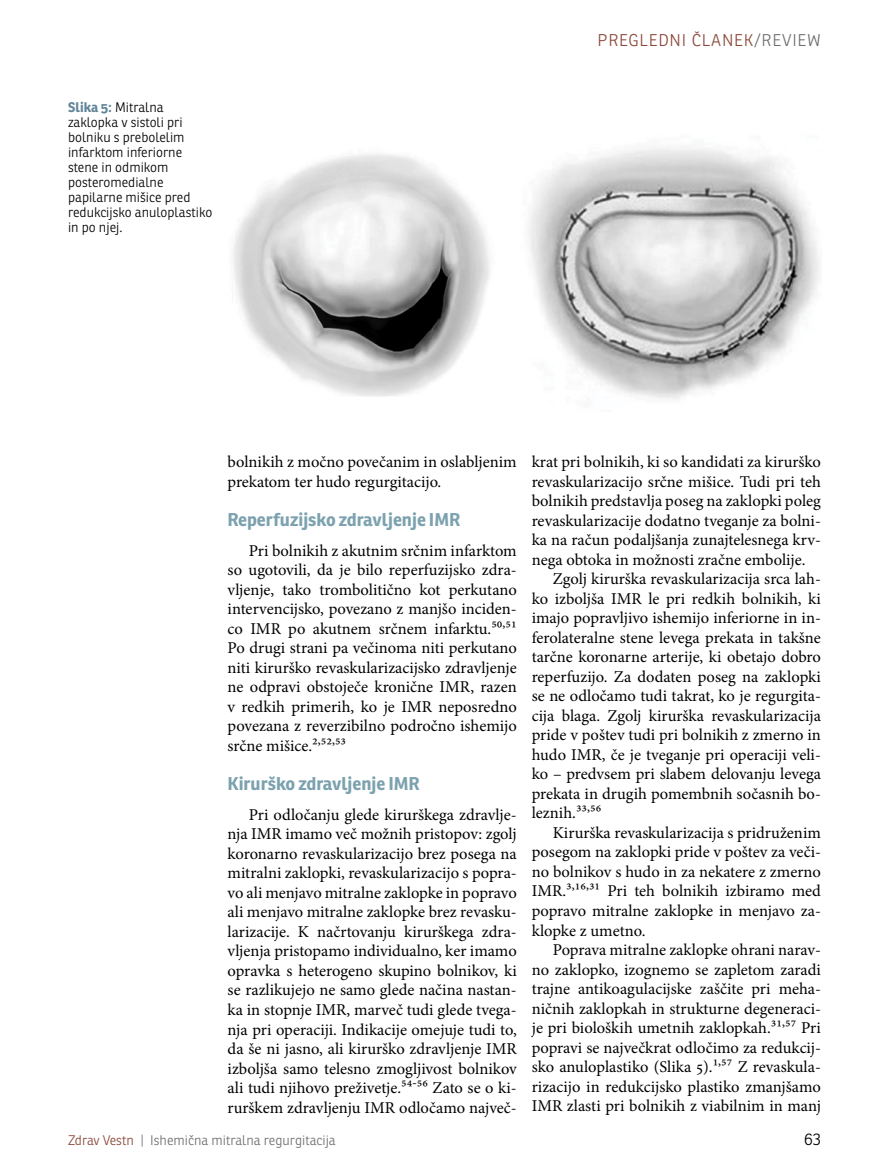
<style>
.page{position:relative;width:872px;height:1166px;background:#fff}
.page>*{position:absolute;margin:0;border:0;box-sizing:border-box;transform-origin:0 0}
.t1{font:700 18px "Ronnia";color:#7ca2af}
.t2{font:16.5px/19.5px "Minion Pro";color:#000;text-align:justify}
.t3{font:300 16.5px "Ronnia";letter-spacing:.05em;color:#8a4638}
.t4{font:300 16.5px "Ronnia";color:#000}
.t5{font:300 13.5px/15px "Ronnia";color:#000}
.t6{font:300 13.5px "Ronnia";color:#6d6e71}
.s1{font-weight:700;color:#5f8498}
.s2{color:#6d6e71}
.s3{color:#8a4638}
</style>
<div class="page">
<img style="left:232px;top:148px;width:588px;height:252px">
<p class="t5" style="left:68px;top:99px;width:146px"><span class="s1">Slika 5:</span> Mitralna zaklopka v sistoli pri bolniku s prebolelim infarktom inferiorne stene in odmikom posteromedialne papilarne mišice pred redukcijsko anuloplastiko in po njej.</p>
<p class="t3" style="left:597px;top:30px;width:225px">Pregledni članek<span class="s2">/Review</span></p>
<p class="t2" style="left:227px;top:452px;width:291px">bolnikih z močno povečanim in oslabljenim prekatom ter hudo regurgitacijo.</p>
<p class="t1" style="left:227px;top:507px;width:234px">Reperfuzijsko zdravljenje IMR</p>
<p class="t2" style="left:227px;top:540px;width:291px;text-indent:21px">Pri bolnikih z akutnim srčnim infarktom so ugotovili, da je bilo reperfuzijsko zdra&shy;vljenje, tako trombolitično kot perkutano intervencijsko, povezano z manjšo inciden&shy;co IMR po akutnem srčnem infarktu.50,51<br>Po drugi strani pa večinoma niti perkutano niti kirurško revaskularizacijsko zdravljenje ne odpravi obstoječe kronične IMR, razen v redkih primerih, ko je IMR neposredno povezana z reverzibilno področno ishemijo srčne mišice.2,52,53</p>
<p class="t1" style="left:227px;top:771px;width:194px">Kirurško zdravljenje IMR</p>
<p class="t2" style="left:227px;top:804px;width:291px;text-indent:21px">Pri odločanju glede kirurškega zdravlje&shy;nja IMR imamo več možnih pristopov: zgolj koronarno revaskularizacijo brez posega na mitralni zaklopki, revaskularizacijo s popra&shy;vo ali menjavo mitralne zaklopke in popravo ali menjavo mitralne zaklopke brez revasku&shy;larizacije. K načrtovanju kirurškega zdra&shy;vljenja pristopamo individualno, ker imamo opravka s heterogeno skupino bolnikov, ki se razlikujejo ne samo glede načina nastan&shy;ka in stopnje IMR, marveč tudi glede tvega&shy;nja pri operaciji. Indikacije omejuje tudi to, da še ni jasno, ali kirurško zdravljenje IMR izboljša samo telesno zmogljivost bolnikov ali tudi njihovo preživetje.54-56 Zato se o ki&shy;rurškem zdravljenju IMR odločamo največ-</p>
<p class="t2" style="left:532px;top:452px;width:291px">krat pri bolnikih, ki so kandidati za kirurško</p>
<p class="t2" style="left:532px;top:471px;width:291px">revaskularizacijo srčne mišice. Tudi pri teh</p>
<p class="t2" style="left:532px;top:491px;width:291px">bolnikih predstavlja poseg na zaklopki poleg</p>
<p class="t2" style="left:532px;top:510px;width:291px">revaskularizacije dodatno tveganje za bolni-</p>
<p class="t2" style="left:532px;top:530px;width:291px">ka na račun podaljšanja zunajtelesnega krv-</p>
<p class="t2" style="left:532px;top:549px;width:275px">nega obtoka in možnosti zračne embolije.</p>
<p class="t2" style="left:553px;top:569px;width:269px">Zgolj kirurška revaskularizacija srca lah-</p>
<p class="t2" style="left:532px;top:588px;width:291px">ko izboljša IMR le pri redkih bolnikih, ki</p>
<p class="t2" style="left:532px;top:608px;width:291px">imajo popravljivo ishemijo inferiorne in in-</p>
<p class="t2" style="left:532px;top:627px;width:291px">ferolateralne stene levega prekata in takšne</p>
<p class="t2" style="left:532px;top:647px;width:291px">tarčne koronarne arterije, ki obetajo dobro</p>
<p class="t2" style="left:532px;top:666px;width:291px">reperfuzijo. Za dodaten poseg na zaklopki</p>
<p class="t2" style="left:532px;top:686px;width:291px">se ne odločamo tudi takrat, ko je regurgita-</p>
<p class="t2" style="left:532px;top:705px;width:291px">cija blaga. Zgolj kirurška revaskularizacija</p>
<p class="t2" style="left:532px;top:725px;width:291px">pride v poštev tudi pri bolnikih z zmerno in</p>
<p class="t2" style="left:532px;top:744px;width:291px">hudo IMR, če je tveganje pri operaciji veli-</p>
<p class="t2" style="left:532px;top:764px;width:291px">ko – predvsem pri slabem delovanju levega</p>
<p class="t2" style="left:532px;top:783px;width:291px">prekata in drugih pomembnih sočasnih bo-</p>
<p class="t2" style="left:532px;top:803px;width:71px">leznih.33,56</p>
<p class="t2" style="left:553px;top:822px;width:269px">Kirurška revaskularizacija s pridruženim</p>
<p class="t2" style="left:532px;top:842px;width:291px">posegom na zaklopki pride v poštev za veči-</p>
<p class="t2" style="left:532px;top:861px;width:291px">no bolnikov s hudo in za nekatere z zmerno</p>
<p class="t2" style="left:532px;top:881px;width:291px">IMR.3,16,31 Pri teh bolnikih izbiramo med</p>
<p class="t2" style="left:532px;top:900px;width:291px">popravo mitralne zaklopke in menjavo za-</p>
<p class="t2" style="left:532px;top:920px;width:115px">klopke z umetno.</p>
<p class="t2" style="left:553px;top:939px;width:269px">Poprava mitralne zaklopke ohrani narav-</p>
<p class="t2" style="left:532px;top:959px;width:291px">no zaklopko, izognemo se zapletom zaradi</p>
<p class="t2" style="left:532px;top:978px;width:291px">trajne antikoagulacijske zaščite pri meha-</p>
<p class="t2" style="left:532px;top:998px;width:291px">ničnih zaklopkah in strukturne degeneraci-</p>
<p class="t2" style="left:532px;top:1017px;width:291px">je pri bioloških umetnih zaklopkah.31,57 Pri</p>
<p class="t2" style="left:532px;top:1037px;width:291px">popravi se največkrat odločimo za redukcij-</p>
<p class="t2" style="left:532px;top:1056px;width:291px">sko anuloplastiko (Slika 5).1,57 Z revaskula-</p>
<p class="t2" style="left:532px;top:1076px;width:291px">rizacijo in redukcijsko plastiko zmanjšamo</p>
<p class="t2" style="left:532px;top:1095px;width:291px">IMR zlasti pri bolnikih z viabilnim in manj</p>
<p class="t6" style="left:68px;top:1131px;width:269px"><span class="s3">Zdrav Vestn</span> | Ishemična mitralna regurgitacija</p>
<p class="t4" style="left:804px;top:1128px;width:18px">63</p>
</div>
